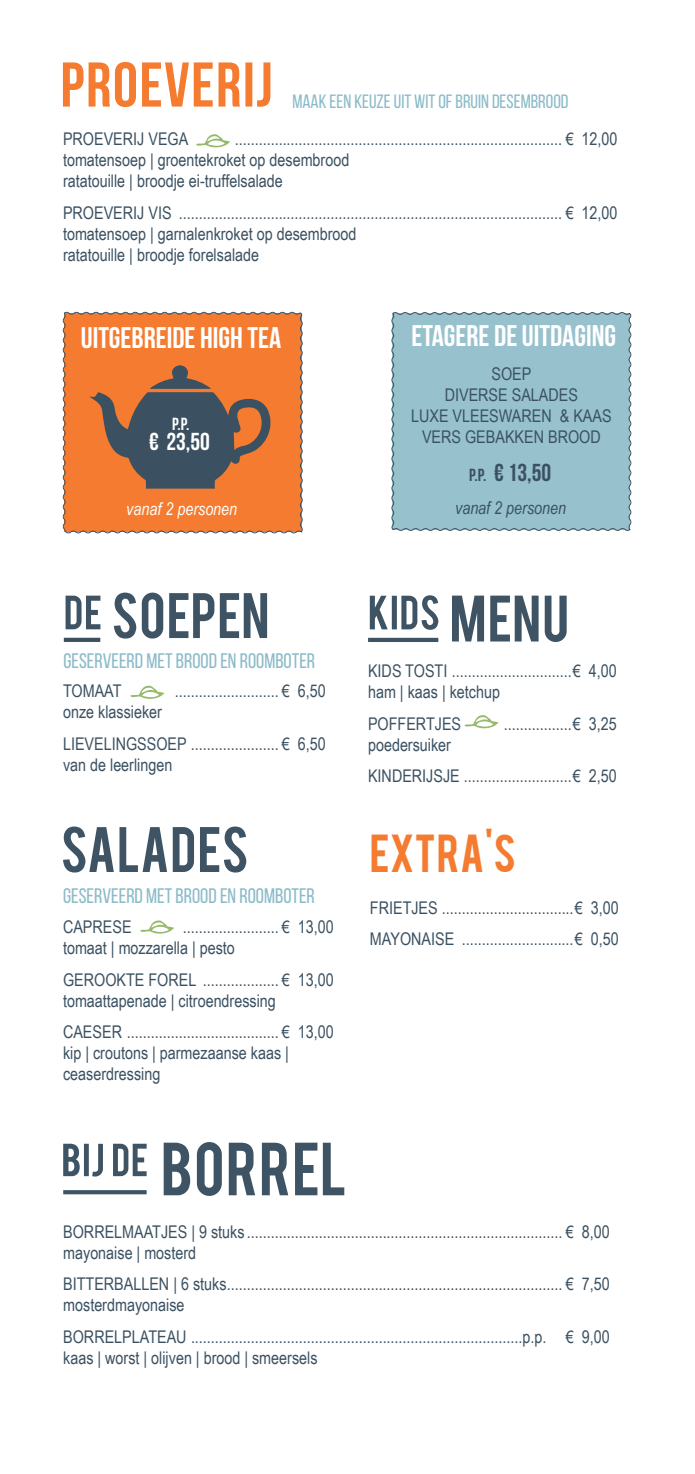
<style>
.page{position:relative;width:695px;height:1474px;background:#fff}
.page>*{position:absolute;margin:0;border:0;box-sizing:border-box;transform-origin:0 0}
.t1{font:42px "Bebas";letter-spacing:.01em;color:#f47b2f}
.t2{font:700 29.75px "Bebas Neue";color:#fff}
.t3{font:700 24.5px "Bebas Neue";color:#3b5161}
.t4{font:700 24.5px "Bebas Neue";color:#fff}
.t5{font:21px "Bebas Neue";color:#8bbbc8}
.t6{font:19.25px "Bebas Neue";color:#8bbbc8}
.t7{font:17.5px "Arial Narrow";color:#3b5161}
.t8{font:italic 17.5px "Arial Narrow";color:#fff}
.t9{font:italic 17.5px "Arial Narrow";color:#3b5161}
.t10{font:700 17.5px "Bebas Neue";color:#fff}
.s1{font-size:17.5px}
</style>
<div class="page">
<svg style="left:66px;top:595px;width:34px;height:34px"></svg>
<div style="left:64px;top:637px;width:36px;height:5px;background:#3b5161"></div>
<svg style="left:114px;top:592px;width:153px;height:46px"></svg>
<svg style="left:63px;top:826px;width:183px;height:46px"></svg>
<svg style="left:196px;top:134px;width:34px;height:14px"></svg>
<svg style="left:130px;top:685px;width:34px;height:14px"></svg>
<svg style="left:452px;top:595px;width:114px;height:47px"></svg>
<svg style="left:370px;top:595px;width:68px;height:35px"></svg>
<hr style="left:368px;top:638px;width:70px;height:4px;background:#3e5364">
<svg style="left:464px;top:715px;width:34px;height:14px"></svg>
<svg style="left:63px;top:1190px;width:84px;height:4px"></svg>
<svg style="left:63px;top:1143px;width:84px;height:33px"></svg>
<svg style="left:164px;top:1142px;width:180px;height:53px"></svg>
<svg style="left:62px;top:311px;width:241px;height:223px;background:#ee7e38"></svg>
<svg style="left:63px;top:62px;width:207px;height:45px"></svg>
<svg style="left:89px;top:365px;width:181px;height:123px;background:#936549"></svg>
<div style="left:391px;top:312px;width:241px;height:219px;background:#96c1cd"></div>
<svg style="left:140px;top:920px;width:34px;height:14px"></svg>
<p class="t6" style="left:292px;top:91px;width:277px">MAAK EEN KEUZE UIT WIT OF BRUIN DESEMBROOD</p>
<p class="t7" style="left:63px;top:126px;width:127px">PROEVERIJ VEGA</p>
<p class="t7" style="left:235px;top:126px;width:384px">.................................................................................. € 12,00</p>
<p class="t7" style="left:63px;top:147px;width:288px">tomatensoep | groentekroket op desembrood</p>
<p class="t7" style="left:63px;top:168px;width:221px">ratatouille | broodje ei-truffelsalade</p>
<p class="t7" style="left:63px;top:200px;width:556px">PROEVERIJ VIS ................................................................................................ € 12,00</p>
<p class="t7" style="left:63px;top:221px;width:295px">tomatensoep | garnalenkroket op desembrood</p>
<p class="t7" style="left:63px;top:242px;width:197px">ratatouille | broodje forelsalade</p>
<p class="t2" style="left:81px;top:321px;width:202px">UITGEBREIDE HIGH TEA</p>
<p class="t10" style="left:172px;top:414px;width:19px">P.P.</p>
<p class="t4" style="left:149px;top:428px;width:62px">€ 23,50</p>
<p class="t2" style="left:411px;top:320px;width:206px">ETAGERE DE UITDAGING</p>
<p class="t7" style="left:491px;top:361px;width:41px">SOEP</p>
<p class="t7" style="left:444px;top:382px;width:135px">DIVERSE SALADES</p>
<p class="t7" style="left:411px;top:403px;width:202px">LUXE VLEESWAREN &amp; KAAS</p>
<p class="t7" style="left:422px;top:424px;width:180px">VERS GEBAKKEN BROOD</p>
<p class="t3" style="left:469px;top:459px;width:83px"><span class="s1">P.P.</span> € 13,50</p>
<p class="t8" style="left:126px;top:496px;width:112px">vanaf 2 personen</p>
<p class="t9" style="left:455px;top:495px;width:112px">vanaf 2 personen</p>
<p class="t5" style="left:63px;top:649px;width:253px">GESERVEERD MET BROOD EN ROOMBOTER</p>
<p class="t7" style="left:63px;top:678px;width:60px">TOMAAT</p>
<p class="t7" style="left:175px;top:678px;width:152px">.......................... € 6,50</p>
<p class="t7" style="left:63px;top:699px;width:100px">onze klassieker</p>
<p class="t7" style="left:63px;top:730px;width:264px">LIEVELINGSSOEP ...................... € 6,50</p>
<p class="t7" style="left:63px;top:751px;width:111px">van de leerlingen</p>
<p class="t5" style="left:63px;top:884px;width:253px">GESERVEERD MET BROOD EN ROOMBOTER</p>
<p class="t7" style="left:63px;top:914px;width:70px">CAPRESE</p>
<p class="t7" style="left:183px;top:914px;width:152px">........................ € 13,00</p>
<p class="t7" style="left:63px;top:935px;width:173px">tomaat | mozzarella | pesto</p>
<p class="t7" style="left:63px;top:966px;width:272px">GEROOKTE FOREL ................... € 13,00</p>
<p class="t7" style="left:63px;top:987px;width:214px">tomaattapenade | citroendressing</p>
<p class="t7" style="left:63px;top:1019px;width:272px">CAESER ...................................... € 13,00</p>
<p class="t7" style="left:63px;top:1040px;width:227px">kip | croutons | parmezaanse kaas |</p>
<p class="t7" style="left:63px;top:1061px;width:99px">ceaserdressing</p>
<p class="t7" style="left:368px;top:658px;width:250px">KIDS TOSTI ..............................€ 4,00</p>
<p class="t7" style="left:368px;top:679px;width:133px">ham | kaas | ketchup</p>
<p class="t7" style="left:368px;top:710px;width:95px">POFFERTJES</p>
<p class="t7" style="left:503px;top:710px;width:114px">.................€ 3,25</p>
<p class="t7" style="left:368px;top:731px;width:84px">poedersuiker</p>
<p class="t7" style="left:368px;top:763px;width:250px">KINDERIJSJE ...........................€ 2,50</p>
<p class="t1" style="left:370px;top:822px;width:148px">EXTRA'S</p>
<p class="t7" style="left:370px;top:894px;width:250px">FRIETJES .................................€ 3,00</p>
<p class="t7" style="left:370px;top:926px;width:250px">MAYONAISE ............................€ 0,50</p>
<p class="t7" style="left:63px;top:1218px;width:548px">BORRELMAATJES | 9 stuks ............................................................................... € 8,00</p>
<p class="t7" style="left:63px;top:1239px;width:134px">mayonaise | mosterd</p>
<p class="t7" style="left:63px;top:1271px;width:548px">BITTERBALLEN | 6 stuks.................................................................................... € 7,50</p>
<p class="t7" style="left:63px;top:1292px;width:123px">mosterdmayonaise</p>
<p class="t7" style="left:63px;top:1323px;width:548px">BORRELPLATEAU ...................................................................................p.p. € 9,00</p>
<p class="t7" style="left:63px;top:1344px;width:256px">kaas | worst | olijven | brood | smeersels</p>
</div>
